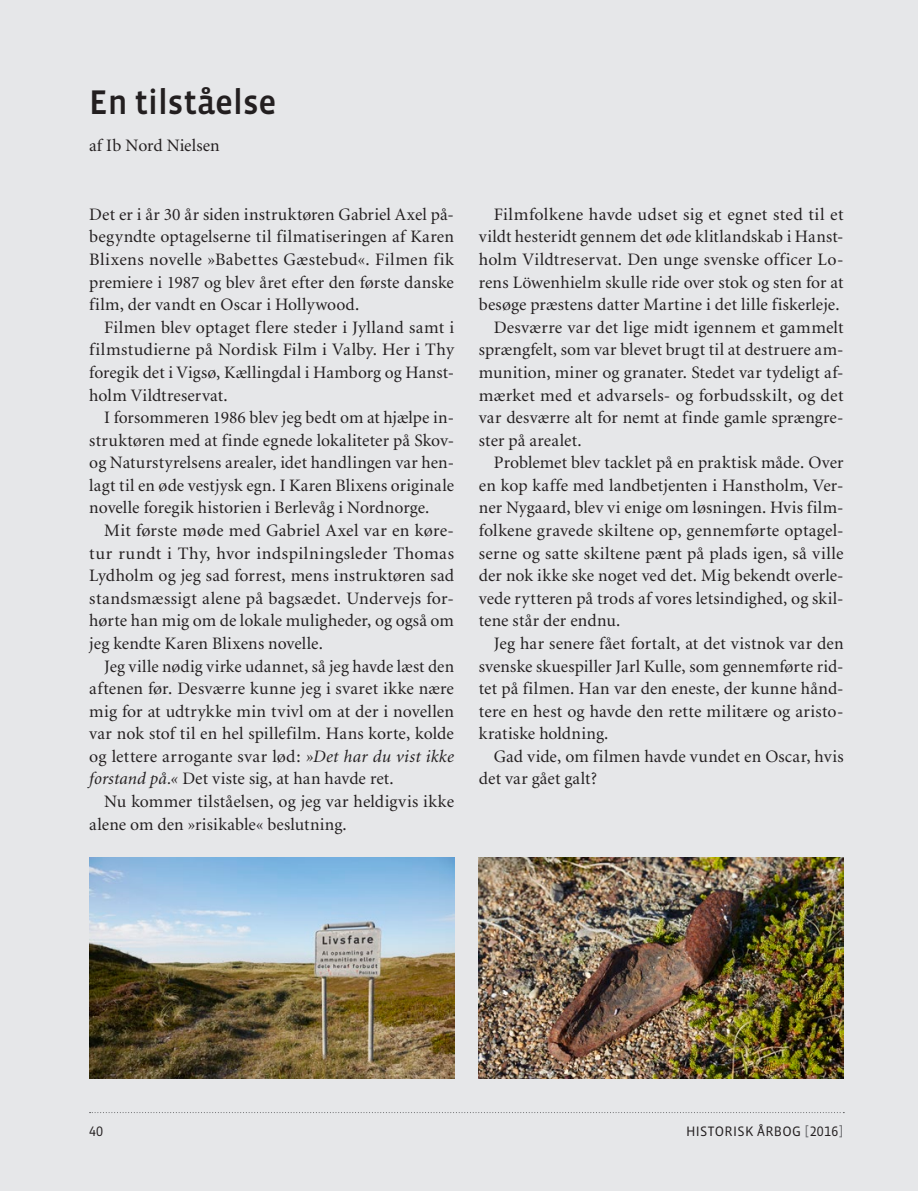
<style>
.page{position:relative;width:918px;height:1191px;background:#e6e7e9}
.page>*{position:absolute;margin:0;border:0;box-sizing:border-box;transform-origin:0 0}
.Overskrift{font:500 35px "Vista Sans OT";color:#231f20}
.Brødtekst_m__indryk{font:17.5px/22.6px "Minion";letter-spacing:.005em;color:#231f20;text-align:justify}
.Brødtekst_u__indryk{font:17.5px/22.6px "Minion";letter-spacing:.005em;color:#231f20;text-align:justify}
.t1{font:14px "Vista Sans OT";letter-spacing:.025em;color:#231f20}
.s1{font-style:italic}
.s2{color:#6c6d70}
</style>
<div class="page">
<img style="left:479px;top:857px;width:364px;height:221px">
<img style="left:89px;top:857px;width:365px;height:221px">
<svg style="left:90px;top:1112px;width:754px;height:1px"></svg>
<p class="Overskrift" style="left:89px;top:84px;width:189px">En tilståelse</p>
<p class="Brødtekst_u__indryk" style="left:89px;top:135px;width:132px">af Ib Nord Nielsen</p>
<p class="Brødtekst_u__indryk" style="left:89px;top:204px;width:366px">Det er i år 30 år siden instruktøren Gabriel Axel på&shy;begyndte optagelserne til filmatiseringen af Karen Blixens novelle »Babettes Gæstebud«. Filmen fik premiere i 1987 og blev året efter den første danske film, der vandt en Oscar i Hollywood.</p>
<p class="Brødtekst_m__indryk" style="left:89px;top:316px;width:366px;text-indent:15px">Filmen blev optaget flere steder i Jylland samt i filmstudierne på Nordisk Film i Valby. Her i Thy foregik det i Vigsø, Kællingdal i Hamborg og Hanst&shy;holm Vildtreservat.</p>
<p class="Brødtekst_m__indryk" style="left:89px;top:407px;width:366px;text-indent:15px">I forsommeren 1986 blev jeg bedt om at hjælpe in&shy;struktøren med at finde egnede lokaliteter på Skov&shy;og Naturstyrelsens arealer, idet handlingen var hen&shy;lagt til en øde vestjysk egn. I Karen Blixens originale novelle foregik historien i Berlevåg i Nordnorge.</p>
<p class="Brødtekst_m__indryk" style="left:89px;top:520px;width:366px;text-indent:15px">Mit første møde med Gabriel Axel var en køre&shy;tur rundt i Thy, hvor indspilningsleder Thomas Lydholm og jeg sad forrest, mens instruktøren sad standsmæssigt alene på bagsædet. Undervejs for&shy;hørte han mig om de lokale muligheder, og også om jeg kendte Karen Blixens novelle.</p>
<p class="Brødtekst_m__indryk" style="left:89px;top:655px;width:366px;text-indent:15px">Jeg ville nødig virke udannet, så jeg havde læst den aftenen før. Desværre kunne jeg i svaret ikke nære mig for at udtrykke min tvivl om at der i novellen var nok stof til en hel spillefilm. Hans korte, kolde og lettere arrogante svar lød: <span class="s1">»Det har du vist ikke forstand på.«</span> Det viste sig, at han havde ret.</p>
<p class="Brødtekst_m__indryk" style="left:89px;top:791px;width:366px;text-indent:15px">Nu kommer tilståelsen, og jeg var heldigvis ikke alene om den »risikable« beslutning.</p>
<p class="Brødtekst_m__indryk" style="left:479px;top:204px;width:366px;text-indent:15px">Filmfolkene havde udset sig et egnet sted til et vildt hesteridt gennem det øde klitlandskab i Hanst&shy;holm Vildtreservat. Den unge svenske officer Lo&shy;rens Löwenhielm skulle ride over stok og sten for at besøge præstens datter Martine i det lille fiskerleje.</p>
<p class="Brødtekst_m__indryk" style="left:479px;top:316px;width:366px;text-indent:15px">Desværre var det lige midt igennem et gammelt sprængfelt, som var blevet brugt til at destruere am&shy;munition, miner og granater. Stedet var tydeligt af&shy;mærket med et advarsels- og forbudsskilt, og det var desværre alt for nemt at finde gamle sprængre&shy;ster på arealet.</p>
<p class="Brødtekst_m__indryk" style="left:479px;top:452px;width:366px;text-indent:15px">Problemet blev tacklet på en praktisk måde. Over en kop kaffe med landbetjenten i Hanstholm, Ver&shy;ner Nygaard, blev vi enige om løsningen. Hvis film&shy;folkene gravede skiltene op, gennemførte optagel&shy;serne og satte skiltene pænt på plads igen, så ville der nok ikke ske noget ved det. Mig bekendt overle&shy;vede rytteren på trods af vores letsindighed, og skil&shy;tene står der endnu.</p>
<p class="Brødtekst_m__indryk" style="left:479px;top:633px;width:366px;text-indent:15px">Jeg har senere fået fortalt, at det vistnok var den svenske skuespiller Jarl Kulle, som gennemførte rid&shy;tet på filmen. Han var den eneste, der kunne hånd&shy;tere en hest og havde den rette militære og aristo&shy;kratiske holdning.</p>
<p class="Brødtekst_m__indryk" style="left:479px;top:745px;width:366px;text-indent:15px">Gad vide, om filmen havde vundet en Oscar, hvis det var gået galt?</p>
<p class="t1" style="left:89px;top:1124px;width:15px">40</p>
<p class="t1" style="left:686px;top:1124px;width:159px">HISTORISK ÅRBOG <span class="s2">[</span>2016<span class="s2">]</span></p>
</div>
